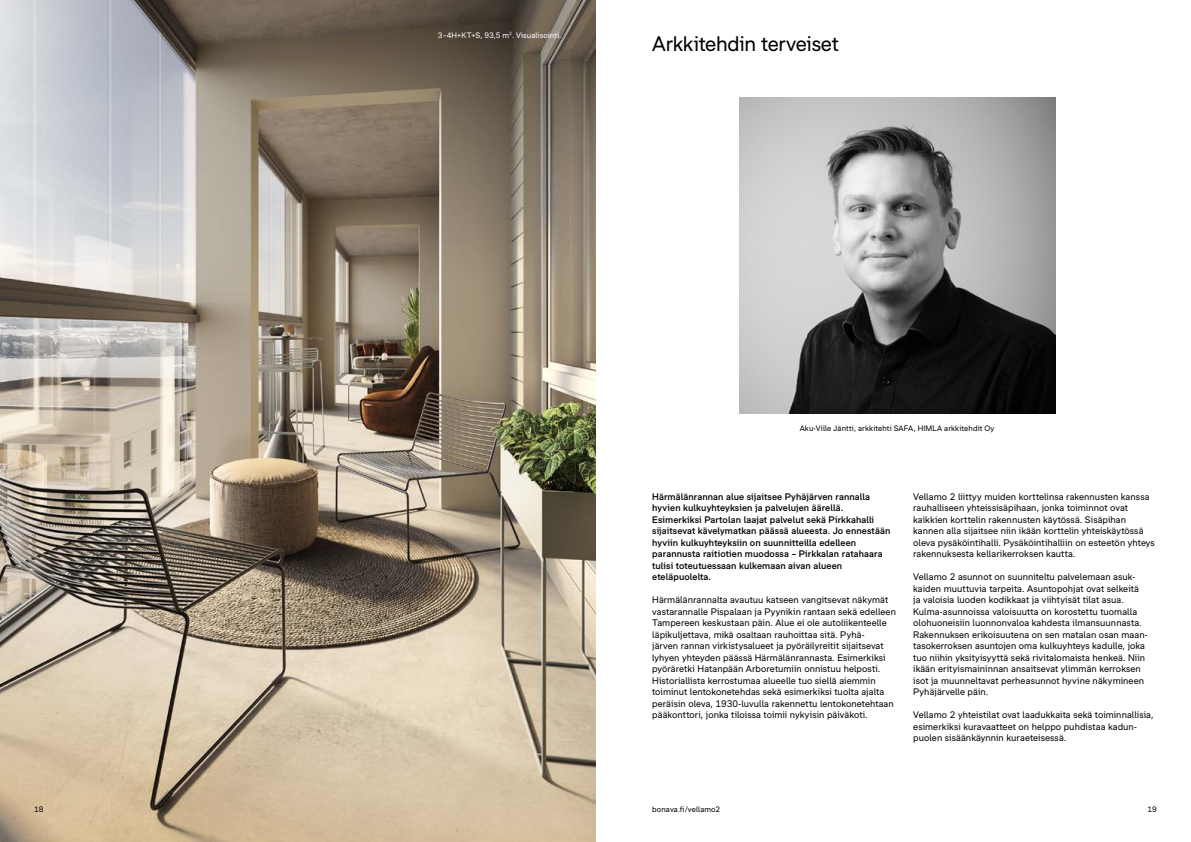
<style>
.page{position:relative;width:1191px;height:842px;background:#fff}
.page>*{position:absolute;margin:0;border:0;box-sizing:border-box;transform-origin:0 0}
.Bonava_Headline_20pt{font:20px "Bonava Sans";letter-spacing:-.015em;color:#000}
.Bonava_Body_Copy_9pt{font:9px/11.5px "Bonava Sans";letter-spacing:.01em;color:#000}
.Bonava_Body_Copy_9pt-2{font:500 9px/11.5px "Bonava Sans";letter-spacing:.01em;color:#000}
.Bonava_Caption_7_5pt{font:7.5px "Bonava Sans";letter-spacing:.015em;color:#000}
.Bonava_Caption_7_5pt-2{font:7.5px "Bonava Sans";letter-spacing:.015em;color:#fff}
</style>
<div class="page">
<img style="left:739px;top:97px;width:316px;height:317px">
<img style="left:0;top:0;width:595px;height:842px">
<p class="Bonava_Caption_7_5pt-2" style="left:438px;top:30px;width:125px">3–4H+KT+S, 93,5 m<sup>2</sup>. Visualisointi.</p>
<p class="Bonava_Headline_20pt" style="left:652px;top:32px;width:188px">Arkkitehdin terveiset</p>
<p class="Bonava_Caption_7_5pt" style="left:799px;top:424px;width:196px">Aku-Ville Jäntti, arkkitehti SAFA, HIMLA arkkitehdit Oy</p>
<p class="Bonava_Body_Copy_9pt-2" style="left:652px;top:491px;width:240px">Härmälänrannan alue sijaitsee Pyhäjärven rannalla hyvien kulkuyhteyksien ja palvelujen äärellä.<br>Esimerkiksi Partolan laajat palvelut sekä Pirkkahalli sijaitsevat kävelymatkan päässä alueesta. Jo ennestään hyviin kulkuyhteyksiin on suunnitteilla edelleen parannusta raitiotien muodossa – Pirkkalan ratahaara tulisi toteutuessaan kulkemaan aivan alueen eteläpuolelta.</p>
<p class="Bonava_Body_Copy_9pt" style="left:652px;top:594px;width:245px">Härmälänrannalta avautuu katseen vangitsevat näkymät vastarannalle Pispalaan ja Pyynikin rantaan sekä edelleen Tampereen keskustaan päin. Alue ei ole autoliikenteelle läpikuljettava, mikä osaltaan rauhoittaa sitä. Pyhä-<br>järven rannan virkistysalueet ja pyöräilyreitit sijaitsevat lyhyen yhteyden päässä Härmälänrannasta. Esimerkiksi pyöräretki Hatanpään Arboretumiin onnistuu helposti.<br>Historiallista kerrostumaa alueelle tuo siellä aiemmin toiminut lentokonetehdas sekä esimerkiksi tuolta ajalta peräisin oleva, 1930-luvulla rakennettu lentokonetehtaan pääkonttori, jonka tiloissa toimii nykyisin päiväkoti.</p>
<p class="Bonava_Body_Copy_9pt" style="left:913px;top:491px;width:243px">Vellamo 2 liittyy muiden korttelinsa rakennusten kanssa rauhalliseen yhteissisäpihaan, jonka toiminnot ovat kaikkien korttelin rakennusten käytössä. Sisäpihan kannen alla sijaitsee niin ikään korttelin yhteiskäytössä oleva pysäköintihalli. Pysäköintihalliin on esteetön yhteys rakennuksesta kellarikerroksen kautta.</p>
<p class="Bonava_Body_Copy_9pt" style="left:913px;top:571px;width:230px">Vellamo 2 asunnot on suunniteltu palvelemaan asuk&shy;kaiden muuttuvia tarpeita. Asuntopohjat ovat selkeitä ja valoisia luoden kodikkaat ja viihtyisät tilat asua.<br>Kulma-asunnoissa valoisuutta on korostettu tuomalla olohuoneisiin luonnonvaloa kahdesta ilmansuunnasta.</p>
<p class="Bonava_Body_Copy_9pt" style="left:913px;top:629px;width:236px">Rakennuksen erikoisuutena on sen matalan osan maan&shy;tasokerroksen asuntojen oma kulkuyhteys kadulle, joka tuo niihin yksityisyyttä sekä rivitalomaista henkeä. Niin ikään erityismaininnan ansaitsevat ylimmän kerroksen isot ja muunneltavat perheasunnot hyvine näkymineen Pyhäjärvelle päin.</p>
<p class="Bonava_Body_Copy_9pt" style="left:913px;top:709px;width:242px">Vellamo 2 yhteistilat ovat laadukkaita sekä toiminnallisia, esimerkiksi kuravaatteet on helppo puhdistaa kadun&shy;puolen sisäänkäynnin kuraeteisessä.</p>
<p class="Bonava_Caption_7_5pt" style="left:652px;top:804px;width:70px">bonava.fi/vellamo2</p>
<p class="Bonava_Caption_7_5pt" style="left:34px;top:804px;width:11px">18</p>
<p class="Bonava_Caption_7_5pt" style="left:1147px;top:804px;width:11px">19</p>
</div>
